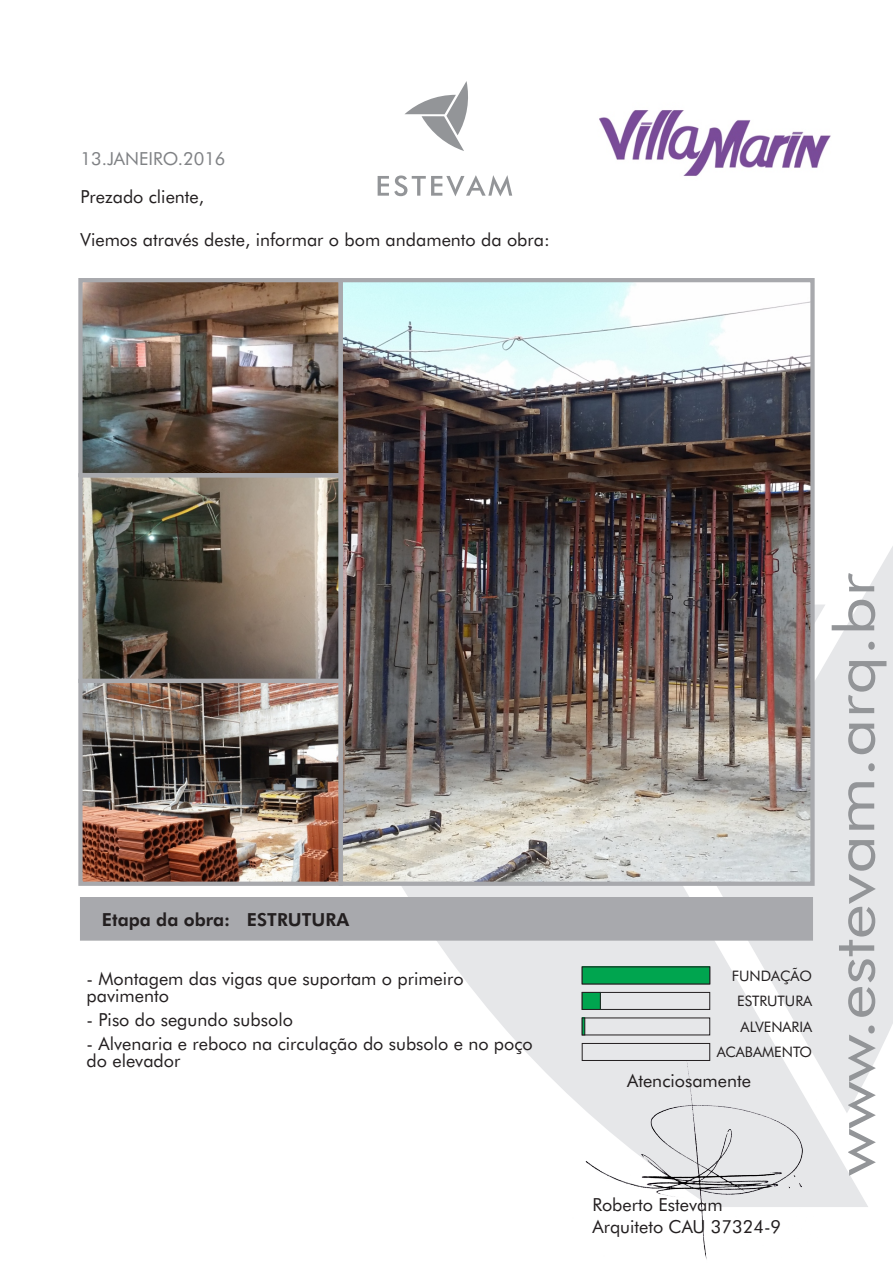
<style>
.page{position:relative;width:893px;height:1263px;background:#fff}
.page>*{position:absolute;margin:0;border:0;box-sizing:border-box;transform-origin:0 0}
.t1{font:56.25px "Futura BT";color:#939598;scale:1.21 1}
.t2{font:18px/16.6px "Futura BT";color:#231f20}
.t3{font:18px/37px "Futura BT";color:#808285}
.t4{font:800 18px "Futura BT";color:#231f20}
.t5{font:14.4px/25.5px "Futura BT";color:#231f20;text-align:right}
.s1{color:#231f20}
</style>
<div class="page">
<svg style="left:815px;top:546px;width:78px;height:528px;fill:#e6e7e9"></svg>
<svg style="left:394px;top:874px;width:474px;height:333px"></svg>
<img style="left:571px;top:1032px;width:254px;height:228px">
<svg style="left:404px;top:81px;width:64px;height:70px"></svg>
<svg style="left:378px;top:175px;width:134px;height:21px"></svg>
<div style="left:80px;top:898px;width:732px;height:42px;background:#a8a9ad"></div>
<div style="left:80px;top:897px;width:733px;height:43px;border:1px solid #a8a9ad"></div>
<div style="left:582px;top:992px;width:128px;height:17px;background:#e6e7e9"></div>
<div style="left:582px;top:992px;width:128px;height:17px;border:1px solid #231f20"></div>
<div style="left:582px;top:1018px;width:128px;height:17px;background:#e6e7e9"></div>
<div style="left:582px;top:1043px;width:128px;height:17px;background:#e6e7e9"></div>
<div style="left:582px;top:1043px;width:128px;height:18px;border:1px solid #231f20"></div>
<img style="left:599px;top:110px;width:232px;height:66px">
<img style="left:83px;top:283px;width:255px;height:189px">
<img style="left:83px;top:684px;width:255px;height:197px">
<img style="left:344px;top:283px;width:466px;height:598px">
<svg style="left:83px;top:478px;width:255px;height:200px;background:#726a5d"></svg>
<div style="left:582px;top:967px;width:128px;height:17px;background:#00a54f"></div>
<div style="left:582px;top:967px;width:128px;height:17px;border:1px solid #231f20"></div>
<div style="left:582px;top:992px;width:18px;height:17px;background:#00a54f"></div>
<div style="left:582px;top:992px;width:18px;height:17px;border:1px solid #231f20"></div>
<div style="left:339px;top:278px;width:476px;height:608px;border:4px solid #a8a9ad"></div>
<div style="left:78px;top:679px;width:265px;height:207px;border:4px solid #a8a9ad"></div>
<div style="left:78px;top:278px;width:265px;height:199px;border:4px solid #a8a9ad"></div>
<div style="left:78px;top:473px;width:265px;height:210px;border:4px solid #a8a9ad"></div>
<div style="left:582px;top:1018px;width:3px;height:17px;border:1px solid #231f20"></div>
<p class="t3" style="left:80px;top:140px;width:147px">13.JANEIRO.2016<br><span class="s1">Prezado cliente,</span></p>
<p class="t2" style="left:81px;top:231px;width:471px">Viemos através deste, informar o bom andamento da obra:</p>
<p class="t4" style="left:102px;top:908px;width:249px">Etapa da obra: ESTRUTURA</p>
<p class="t2" style="left:87px;top:970px;width:379px">- Montagem das vigas que suportam o primeiro pavimento</p>
<p class="t2" style="left:87px;top:1011px;width:208px">- Piso do segundo subsolo</p>
<p class="t2" style="left:87px;top:1035px;width:448px">- Alvenaria e reboco na circulação do subsolo e no poço do elevador</p>
<p class="t5" style="left:717px;top:963px;width:97px">FUNDAÇÃO<br>ESTRUTURA<br>ALVENARIA<br>ACABAMENTO</p>
<p class="t2" style="left:627px;top:1072px;width:125px">Atenciosamente</p>
<p class="t2" style="left:592px;top:1194px;width:190px;line-height:21.6px">Roberto Estevam<br>Arquiteto CAU 37324-9</p>
<p class="t1" style="left:820px;top:1176px;width:500px;rotate:-90deg">www.estevam.arq.br</p>
</div>
